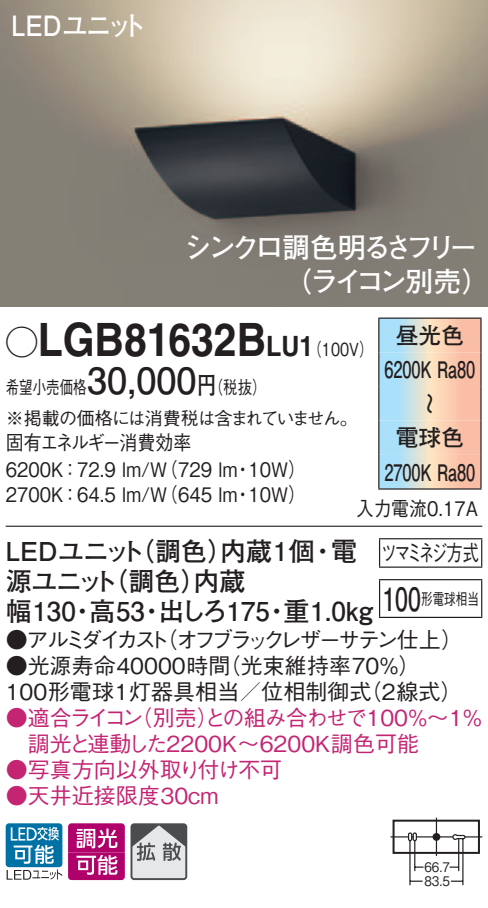
<style>
.page{position:relative;width:488px;height:908px;background:#fff}
.page>*{position:absolute;margin:0;border:0;box-sizing:border-box;transform-origin:0 0}
.t1{font:700 46px "Helvetica LT Std";color:#231f20;scale:.89 1}
.t2{font:700 36px "Futo Go B101 Pro";color:#231f20}
.t3{font:700 32px "Futo Go B101 Pro";color:#231f20;scale:.72 1}
.t4{font:700 28px/34px "Futo Go B101 Pro";letter-spacing:-.15em;color:#fff}
.t5{font:700 28px "Futo Go B101 Pro";letter-spacing:-.025em;color:#fff;scale:.9 1}
.t6{font:700 28px "Helvetica LT Std";color:#231f20;scale:.89 1}
.t7{font:700 26px "Futo Go B101 Pro";color:#231f20}
.t8{font:700 26px "Futo Go B101 Pro";letter-spacing:-.025em;color:#231f20}
.t9{font:700 22.8px/34px "Futo Go B101 Pro";letter-spacing:-.01em;color:#231f20;text-align:center}
.t10{font:500 22px/26px "Gothic BBB Pro";color:#c32573}
.t11{font:500 22px "Gothic BBB Pro";color:#231f20}
.t12{font:500 22px "Gothic BBB Pro";letter-spacing:-.045em;color:#c32573}
.t13{font:500 22px "Gothic BBB Pro";letter-spacing:-.13em;color:#231f20}
.t14{font:500 22px "Gothic BBB Pro";letter-spacing:-.19em;color:#231f20}
.t15{font:500 22px "Gothic BBB Pro";letter-spacing:-.19em;color:#231f20;scale:.73 1}
.t16{font:500 20px "Gothic BBB Pro";color:#231f20;scale:.9 1}
.t17{font:500 20px "Gothic BBB Pro";letter-spacing:-.075em;color:#231f20;scale:.9 1}
.t18{font:500 18px/31.6px "Gothic BBB Pro";letter-spacing:-.025em;color:#231f20;scale:.75 1}
.t19{font:500 18px "Gothic BBB Pro";letter-spacing:-.025em;color:#231f20;scale:.8 1}
.t20{font:500 16px "Gothic BBB Pro";color:#231f20;scale:.72 1}
.t21{font:500 13.2px/14px "Gothic BBB Pro";color:#231f20;scale:.9 1}
.s1{font-family:"Ford Classification 1";font-weight:400;font-size:32px}
.s2{font-family:"Futo Go B101 Pro";font-weight:700;font-size:24px}
.s3{font-size:46px}
.s4{font-family:"Helvetica LT Std";font-weight:700;font-size:28px}
</style>
<div class="page">
<hr style="left:435px;top:817px;width:2px;height:38px;background:#231f20">
<div style="left:392px;top:819px;width:88px;height:34px;border:2px solid #231f20"></div>
<svg style="left:390px;top:831px;width:92px;height:55px"></svg>
<img style="left:0;top:0;width:488px;height:306px">
<div style="left:6px;top:822px;width:56px;height:44px;background:linear-gradient(to right,#0071a5,#0071a5);border-radius:3px"></div>
<svg style="left:7px;top:826px;width:55px;height:53px"></svg>
<svg style="left:68px;top:823px;width:57px;height:56px;background:#c33f8e"></svg>
<svg style="left:133px;top:825px;width:51px;height:51px;background:#b1b2b4"></svg>
<div style="left:130px;top:822px;width:57px;height:57px;border:2px solid #4b4c4d;border-radius:3px"></div>
<hr style="left:6px;top:525px;width:476px;height:1px;background:#231f20">
<svg style="left:379px;top:539px;width:1px;height:27px"></svg>
<hr style="left:379px;top:538px;width:103px;height:1px;background:#231f20">
<svg style="left:481px;top:539px;width:1px;height:27px"></svg>
<hr style="left:379px;top:566px;width:103px;height:1px;background:#231f20">
<hr style="left:379px;top:580px;width:1px;height:36px;background:#231f20">
<hr style="left:379px;top:578px;width:103px;height:2px;background:#231f20">
<hr style="left:481px;top:580px;width:1px;height:36px;background:#231f20">
<hr style="left:379px;top:616px;width:103px;height:1px;background:#231f20">
<svg style="left:379px;top:319px;width:101px;height:169px;background:#ded5cb"></svg>
<hr style="left:378px;top:317px;width:103px;height:2px;background:#231f20">
<hr style="left:378px;top:318px;width:1px;height:34px;background:#231f20">
<hr style="left:480px;top:318px;width:1px;height:34px;background:#231f20">
<hr style="left:378px;top:352px;width:1px;height:34px;background:#231f20">
<hr style="left:480px;top:352px;width:1px;height:34px;background:#231f20">
<hr style="left:378px;top:386px;width:1px;height:34px;background:#231f20">
<hr style="left:480px;top:386px;width:1px;height:34px;background:#231f20">
<hr style="left:378px;top:420px;width:1px;height:34px;background:#231f20">
<hr style="left:480px;top:420px;width:1px;height:34px;background:#231f20">
<hr style="left:378px;top:454px;width:1px;height:34px;background:#231f20">
<hr style="left:480px;top:454px;width:1px;height:34px;background:#231f20">
<hr style="left:378px;top:488px;width:103px;height:1px;background:#231f20">
<h3 class="t5" style="left:11px;top:3px;width:152px">LEDユニット</h3>
<h3 class="t4" style="left:284px;top:226px;width:208px;text-indent:-99px">シンクロ調色明るさフリー（ライコン別売(</h3>
<h1 class="t1" style="left:6px;top:311px;width:261px"><span class="s1">A</span>LGB81632</h1>
<p class="t19" style="left:197px;top:372px;width:88px">（<span class="s2">円</span>税抜(</p>
<h3 class="t6" style="left:237px;top:329px;width:72px"><span class="s3">B</span>LU</h3>
<p class="t19" style="left:299px;top:334px;width:94px">（<span class="s4">1</span> 100 (V</p>
<h2 class="t2" style="left:87px;top:351px;width:111px">30,000</h2>
<p class="t18" style="left:6px;top:368px;width:471px">希望小売価格<br>※掲載の価格には消費税は含まれていません。</p>
<p class="t17" style="left:6px;top:426px;width:208px">固有エネルギー消費効率</p>
<p class="t16" style="left:248px;top:453px;width:66px">10W(</p>
<p class="t16" style="left:6px;top:453px;width:259px">6200K：72.9 lm （W/ 729 lm</p>
<p class="t16" style="left:234px;top:453px;width:21px">・</p>
<p class="t9" style="left:384px;top:315px;width:92px">昼光色<br>6200K Ra80</p>
<p class="t9" style="left:410px;top:415px;width:24px;rotate:-90deg">〜</p>
<p class="t9" style="left:384px;top:417px;width:92px">電球色<br>2700K Ra80</p>
<p class="t16" style="left:6px;top:478px;width:259px">2700K：64.5 lm （W/ 645 lm</p>
<p class="t16" style="left:248px;top:478px;width:66px">10W(</p>
<p class="t16" style="left:234px;top:478px;width:21px">・</p>
<p class="t16" style="left:356px;top:491px;width:137px">入力電流0.17A</p>
<h3 class="t7" style="left:128px;top:530px;width:107px">（調色）</h3>
<h3 class="t7" style="left:220px;top:530px;width:96px">内蔵 個1</h3>
<h3 class="t7" style="left:331px;top:530px;width:27px">電</h3>
<h3 class="t8" style="left:6px;top:530px;width:141px">LEDユニット</h3>
<h3 class="t7" style="left:309px;top:530px;width:27px">・</h3>
<h3 class="t7" style="left:102px;top:560px;width:107px">（調色）</h3>
<h3 class="t7" style="left:193px;top:560px;width:53px">内蔵</h3>
<h3 class="t7" style="left:6px;top:560px;width:115px">源ユニット</h3>
<h3 class="t7" style="left:283px;top:590px;width:91px">重1.0kg</h3>
<h3 class="t7" style="left:6px;top:590px;width:72px">幅130</h3>
<h3 class="t7" style="left:89px;top:590px;width:57px">高53</h3>
<h3 class="t7" style="left:158px;top:590px;width:113px">出しろ175</h3>
<h3 class="t7" style="left:70px;top:590px;width:27px">・</h3>
<h3 class="t7" style="left:139px;top:590px;width:27px">・</h3>
<h3 class="t7" style="left:263px;top:590px;width:27px">・</h3>
<p class="t15" style="left:381px;top:535px;width:135px">ツマミネジ方式</p>
<p class="t20" style="left:421px;top:585px;width:82px">形電球相当</p>
<h3 class="t3" style="left:382px;top:572px;width:55px">100</h3>
<p class="t13" style="left:156px;top:621px;width:309px">（オフブラックレザーサテン仕上(</p>
<p class="t14" style="left:6px;top:621px;width:165px">●アルミダイカスト</p>
<p class="t11" style="left:219px;top:647px;width:203px">（光束維持率70％(</p>
<p class="t11" style="left:6px;top:647px;width:226px">●光源寿命40000時間</p>
<p class="t11" style="left:360px;top:673px;width:104px">（2線式(</p>
<p class="t11" style="left:6px;top:673px;width:367px">100形電球1灯器具相当／位相制御式</p>
<p class="t12" style="left:131px;top:699px;width:354px">（別売との組み合わせで100％~1％</p>
<p class="t10" style="left:197px;top:701px;width:23px">）</p>
<p class="t10" style="left:28px;top:701px;width:393px;text-indent:-22px">●適合ライコン<br>調光と連動した2200K～6200K調色可能</p>
<p class="t10" style="left:6px;top:753px;width:278px">●写真方向以外取り付け不可</p>
<p class="t10" style="left:6px;top:779px;width:214px">●天井近接限度30cm</p>
<p class="t21" style="left:424px;top:857px;width:30px">66.7<br>83.5</p>
</div>
